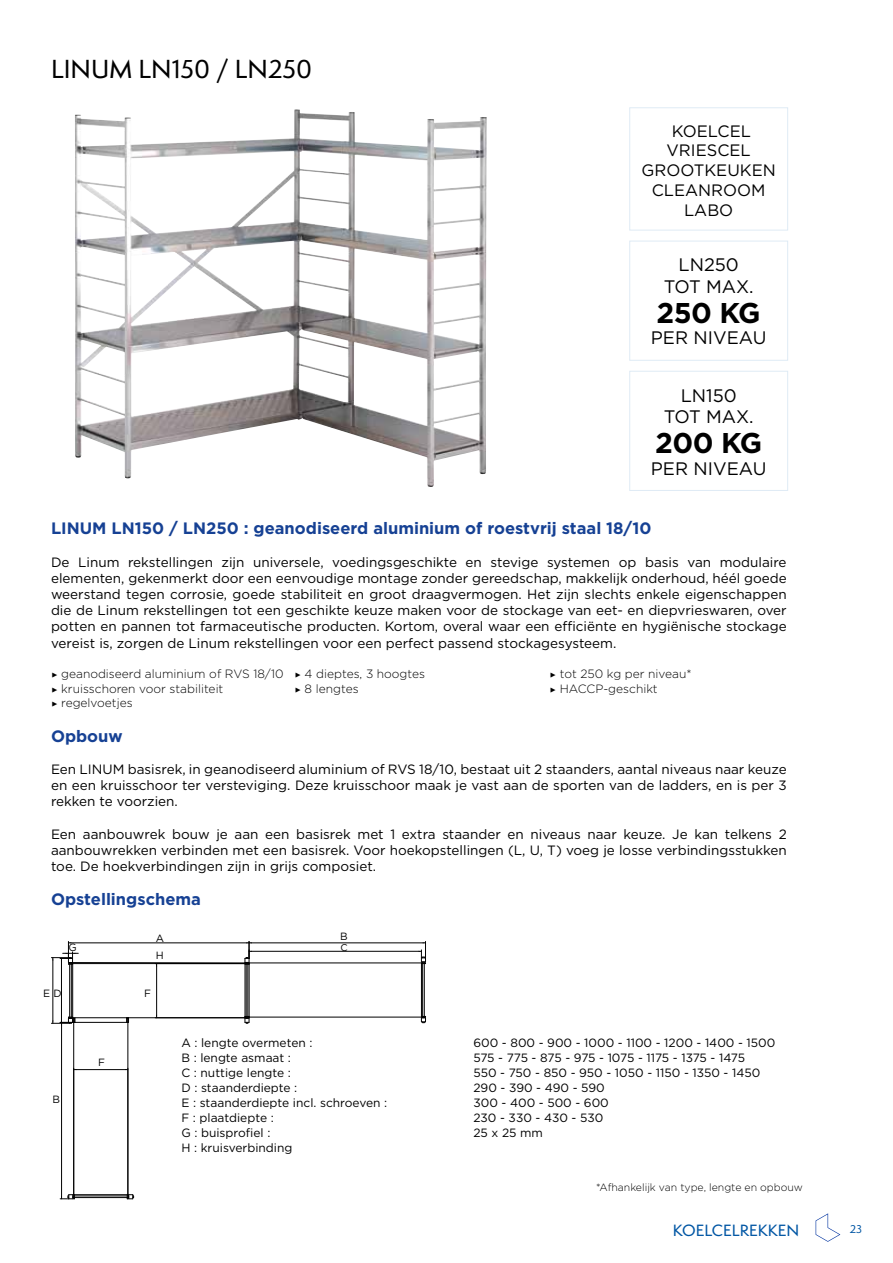
<style>
.page{position:relative;width:893px;height:1263px;background:#fff}
.page>*{position:absolute;margin:0;border:0;box-sizing:border-box;transform-origin:0 0}
.t1{font:700 28.5px "Gotham";letter-spacing:-.02em;color:#000}
.t2{font:500 24px "Semplicita Pro";color:#000}
.t3{font:18.15px/21.8px "Gotham";color:#000;text-align:center}
.t4{font:700 16.5px "Gotham";color:#164194}
.t5{font:16.5px/19.8px "Gotham";color:#000;text-align:center}
.t6{font:500 15px "Semplicita Pro";color:#0056a4}
.t7{font:13.5px/16.2px "Gotham";color:#000;text-align:justify}
.t8{font:12px/15px "Gotham";color:#000}
.t9{font:300 12px/14.4px "Gotham";color:#000}
.t10{font:300 10.5px "Gotham";color:#000}
.t11{font:10.5px "Gotham";color:#000}
.t12{font:500 10.5px "Semplicita Pro";color:#0056a4}
.t13{font:9.75px "Gotham";color:#000}
.s1{font-family:"Modern Pictograms";font-weight:400}
</style>
<div class="page">
<svg style="left:816px;top:1213px;width:24px;height:29px"></svg>
<div style="left:629px;top:241px;width:159px;height:120px;border:1px solid #dfebf5"></div>
<div style="left:629px;top:371px;width:159px;height:120px;border:1px solid #dfebf5"></div>
<img style="left:75px;top:109px;width:412px;height:378px">
<div style="left:629px;top:107px;width:159px;height:123px;border:1px solid #dfebf5"></div>
<hr style="left:69px;top:962px;width:1px;height:56px;background:#000">
<hr style="left:71px;top:962px;width:1px;height:56px;background:#000">
<hr style="left:73px;top:963px;width:172px;height:1px;background:#000">
<hr style="left:245px;top:963px;width:1px;height:55px;background:#000">
<hr style="left:73px;top:1017px;width:172px;height:1px;background:#000">
<hr style="left:72px;top:963px;width:1px;height:55px;background:#000">
<hr style="left:246px;top:962px;width:1px;height:56px;background:#000">
<hr style="left:248px;top:962px;width:1px;height:56px;background:#000">
<hr style="left:249px;top:963px;width:172px;height:1px;background:#000">
<hr style="left:421px;top:963px;width:1px;height:54px;background:#000">
<hr style="left:249px;top:1017px;width:172px;height:1px;background:#000">
<hr style="left:249px;top:963px;width:1px;height:54px;background:#000">
<svg style="left:245px;top:1016px;width:5px;height:8px"></svg>
<hr style="left:422px;top:962px;width:1px;height:56px;background:#000">
<hr style="left:424px;top:962px;width:1px;height:56px;background:#000">
<svg style="left:421px;top:1016px;width:5px;height:7px"></svg>
<hr style="left:73px;top:1197px;width:56px;height:1px;background:#000">
<hr style="left:73px;top:1196px;width:56px;height:1px;background:#000">
<hr style="left:73px;top:1022px;width:1px;height:173px;background:#000">
<hr style="left:74px;top:1022px;width:54px;height:1px;background:#000">
<hr style="left:128px;top:1022px;width:1px;height:173px;background:#000">
<hr style="left:74px;top:1194px;width:54px;height:1px;background:#000">
<svg style="left:127px;top:1194px;width:7px;height:5px"></svg>
<hr style="left:53px;top:958px;width:1px;height:65px;background:#000">
<hr style="left:61px;top:958px;width:1px;height:64px;background:#000">
<svg style="left:51px;top:941px;width:27px;height:24px"></svg>
<hr style="left:68px;top:942px;width:181px;height:1px;background:#000">
<hr style="left:249px;top:942px;width:176px;height:1px;background:#000">
<svg style="left:60px;top:1194px;width:15px;height:5px"></svg>
<hr style="left:61px;top:1022px;width:1px;height:177px;background:#000">
<hr style="left:156px;top:963px;width:1px;height:55px;background:#000">
<hr style="left:128px;top:1068px;width:1px;height:127px;background:#000">
<hr style="left:73px;top:1068px;width:1px;height:127px;background:#000">
<hr style="left:74px;top:1069px;width:54px;height:1px;background:#000">
<svg style="left:245px;top:941px;width:7px;height:24px"></svg>
<svg style="left:419px;top:941px;width:7px;height:23px"></svg>
<hr style="left:249px;top:951px;width:172px;height:1px;background:#000">
<svg style="left:51px;top:1017px;width:25px;height:8px"></svg>
<svg style="left:126px;top:1017px;width:3px;height:5px"></svg>
<hr style="left:71px;top:962px;width:176px;height:1px;background:#000">
<h2 class="t2" style="left:51px;top:52px;width:263px">LINUM LN150 / LN250</h2>
<p class="t5" style="left:642px;top:120px;width:136px">KOELCEL<br>VRIESCEL<br>GROOTKEUKEN<br>CLEANROOM<br>LABO</p>
<h3 class="t3" style="left:664px;top:254px;width:91px">LN250<br>TOT MAX.</h3>
<h1 class="t1" style="left:657px;top:294px;width:106px">250 KG</h1>
<h3 class="t3" style="left:651px;top:327px;width:117px">PER NIVEAU</h3>
<h3 class="t3" style="left:664px;top:384px;width:91px">LN150<br>TOT MAX.</h3>
<h1 class="t1" style="left:655px;top:424px;width:108px">200 KG</h1>
<h3 class="t3" style="left:651px;top:457px;width:117px">PER NIVEAU</h3>
<p class="t4" style="left:51px;top:518px;width:602px">LINUM LN150 / LN250 : geanodiseerd aluminium of roestvrij staal 18/10</p>
<p class="t7" style="left:51px;top:553px;width:737px">De Linum rekstellingen zijn universele, voedingsgeschikte en stevige systemen op basis van modulaire elementen, gekenmerkt door een eenvoudige montage zonder gereedschap, makkelijk onderhoud, héél goede weerstand tegen corrosie, goede stabiliteit en groot draagvermogen. Het zijn slechts enkele eigenschappen die de Linum rekstellingen tot een geschikte keuze maken voor de stockage van eet- en diepvrieswaren, over potten en pannen tot farmaceutische producten. Kortom, overal waar een efficiënte en hygiënische stockage vereist is, zorgen de Linum rekstellingen voor een perfect passend stockagesysteem.</p>
<p class="t9" style="left:51px;top:667px;width:234px"><span class="s1">&gt;</span> geanodiseerd aluminium of RVS 18/10 <span class="s1">&gt;</span> kruisschoren voor stabiliteit<br><span class="s1">&gt;</span> regelvoetjes</p>
<p class="t9" style="left:550px;top:667px;width:143px"><span class="s1">&gt;</span> tot 250 kg per niveau* <span class="s1">&gt;</span> HACCP-geschikt</p>
<p class="t9" style="left:294px;top:667px;width:132px"><span class="s1">&gt;</span> 4 dieptes, 3 hoogtes <span class="s1">&gt;</span> 8 lengtes</p>
<p class="t4" style="left:51px;top:725px;width:73px">Opbouw</p>
<p class="t7" style="left:51px;top:760px;width:737px">Een LINUM basisrek, in geanodiseerd aluminium of RVS 18/10, bestaat uit 2 staanders, aantal niveaus naar keuze en een kruisschoor ter versteviging. Deze kruisschoor maak je vast aan de sporten van de ladders, en is per 3 rekken te voorzien.</p>
<p class="t7" style="left:51px;top:825px;width:737px">Een aanbouwrek bouw je aan een basisrek met 1 extra staander en niveaus naar keuze. Je kan telkens 2 aanbouwrekken verbinden met een basisrek. Voor hoekopstellingen (L, U, T) voeg je losse verbindingsstukken toe. De hoekverbindingen zijn in grijs composiet.</p>
<p class="t4" style="left:51px;top:889px;width:151px">Opstellingschema</p>
<p class="t11" style="left:340px;top:929px;width:9px">B</p>
<p class="t11" style="left:156px;top:931px;width:10px">A</p>
<p class="t11" style="left:69px;top:941px;width:10px">G</p>
<p class="t13" style="left:340px;top:941px;width:9px">C</p>
<p class="t11" style="left:156px;top:949px;width:9px">H</p>
<p class="t11" style="left:43px;top:986px;width:20px">E D</p>
<p class="t11" style="left:144px;top:986px;width:8px">F</p>
<p class="t11" style="left:53px;top:1092px;width:9px">B</p>
<p class="t11" style="left:98px;top:1056px;width:8px">F</p>
<p class="t8" style="left:181px;top:1035px;width:207px">A : lengte overmeten :<br>B : lengte asmaat :<br>C : nuttige lengte :<br>D : staanderdiepte :<br>E : staanderdiepte incl. schroeven :<br>F : plaatdiepte :<br>G : buisprofiel :<br>H : kruisverbinding</p>
<p class="t8" style="left:473px;top:1035px;width:303px">600 - 800 - 900 - 1000 - 1100 - 1200 - 1400 - 1500<br>575 - 775 - 875 - 975 - 1075 - 1175 - 1375 - 1475<br>550 - 750 - 850 - 950 - 1050 - 1150 - 1350 - 1450<br>290 - 390 - 490 - 590<br>300 - 400 - 500 - 600<br>230 - 330 - 430 - 530<br>25 x 25 mm</p>
<p class="t10" style="left:596px;top:1180px;width:208px">*Afhankelijk van type, lengte en opbouw</p>
<p class="t6" style="left:673px;top:1220px;width:128px">KOELCELREKKEN</p>
<p class="t12" style="left:850px;top:1222px;width:14px">23</p>
</div>
